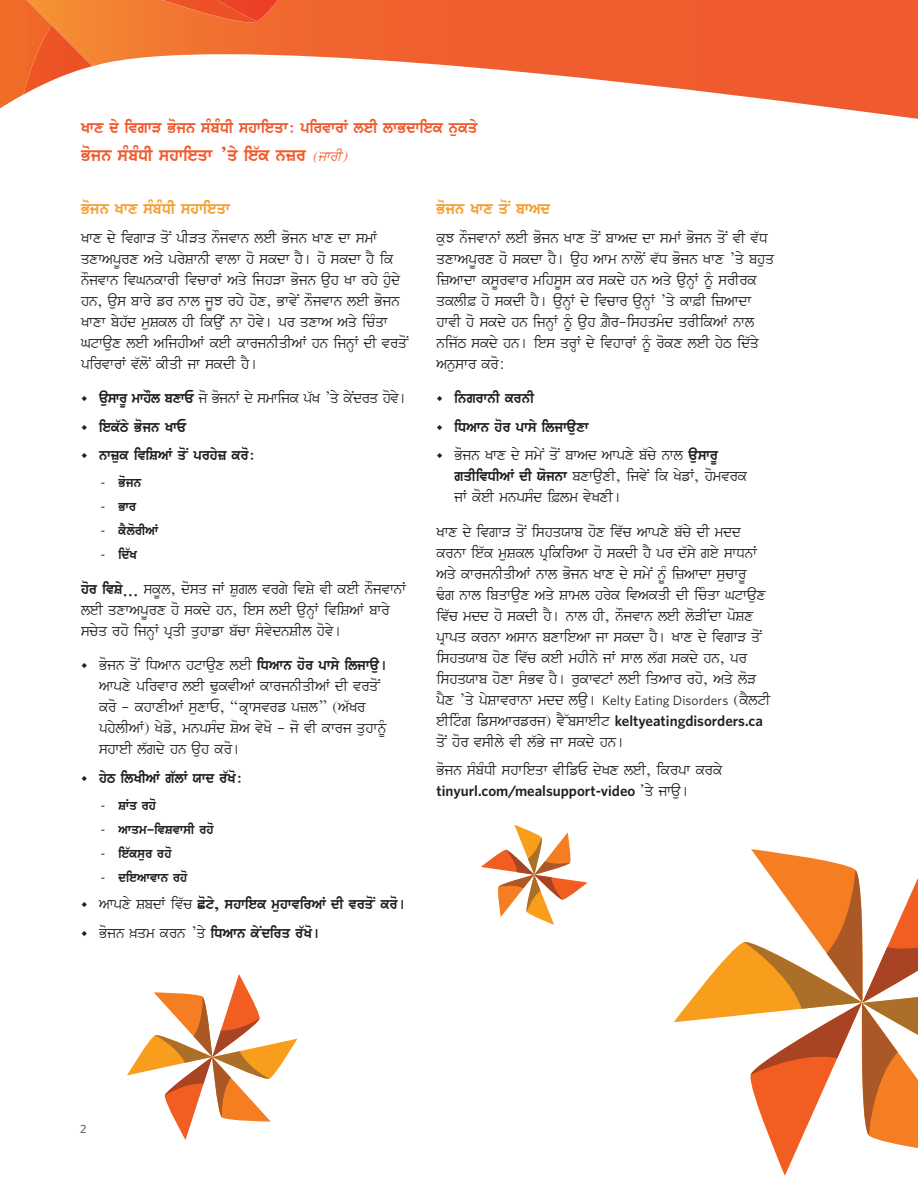
<style>
.page{position:relative;width:918px;height:1188px;background:#fff}
.page>*{position:absolute;margin:0;border:0;box-sizing:border-box;transform-origin:0 0}
.t1{font:18px "Gurbani Akhar Thick";color:#ef5b2e}
.t2{font:16.5px "Gurbani Akhar Thick";color:#ef5b2e}
.t3{font:16.5px "Gurbani Akhar Thick";color:#f79f34}
.t4{font:15px/21px "Gurbani Akhar";color:#231f20}
.t5{font:15px "Gurbani Akhar Thick";color:#231f20}
.t6{font:15px "Gurbani Akhar";letter-spacing:-.02em;color:#231f20}
.t7{font:600 15px "Whitney";color:#231f20}
.t8{font:13.5px "Gurbani Akhar Thick";color:#231f20}
.t9{font:500 12px "Whitney";color:#6f6757}
.s1{font-family:"Gurbani Akhar";font-style:italic;font-size:14.25px}
.s2{font-family:"Gurbani Akhar Thick"}
.s3{font-family:"Gurbani Akhar"}
.s4{font-family:"Whitney"}
.s5{font-family:"Whitney";font-size:13.5px}
.s6{font-family:"Whitney";font-weight:600}
.s7{font-family:"Gurbani Akhar";font-weight:400}
</style>
<div class="page">
<svg style="left:0;top:0;width:918px;height:119px"></svg>
<svg style="left:0;top:0;width:92px;height:108px"></svg>
<svg style="left:161px;top:0;width:117px;height:22px;background:#ee5b2d"></svg>
<svg style="left:674px;top:849px;width:244px;height:327px"></svg>
<svg style="left:481px;top:825px;width:107px;height:100px"></svg>
<svg style="left:127px;top:974px;width:170px;height:166px"></svg>
<p class="t2" style="left:81px;top:118px;width:398px">KWX DY IVGWV BOJN SMBMDI SHWIEQW: PIRVWRW LEI LWBDWIEK NUKQY</p>
<p class="t1" style="left:81px;top:145px;width:272px">BOJN SMBMDI SHWIEQW ’QY IE`K NZR <span class="s1">(jwrI)</span></p>
<p class="t3" style="left:81px;top:199px;width:151px">BOJN KWX SMBMDI SHWIEQW</p>
<p class="t4" style="left:81px;top:228px;width:329px">KWX DYIVGWV QON PIVQ NOJVWN LEI BOJN KWX DW SMW QXWAPURX AQYPRYSWNI VWLW HO SKDW HY[ HO SKDW HYIK NOJVWN IVGNKWRI IVCWRW AQYIJHVW BOJN AUH KW RHYHUΜDY HN, AUS BWRYFR NWL JUJ RHYHOX, BWVYN NOJVWN LEI BOJN KWXW BYH`D MUSKL HI IKAUN NW HOVY[ PR QXWA AQYICMQW GTWAUX LEI AIJHIAW KEI KWRJNIQIAW HN IJNHW DI VRQON PIRVWRW V`LON KIQI JW SKDI HY[</p>
<p class="t6" style="left:81px;top:389px;width:328px">• <span class="s2">AUSWRU MWHOL BXWE</span> JO BOJNW DYSMWIJK P`K ’QYKYNDRQ HOVY[</p>
<p class="t5" style="left:81px;top:418px;width:107px"><span class="s3">•</span> IEK`TY BOJN KWE</p>
<p class="t5" style="left:81px;top:446px;width:175px"><span class="s3">•</span> NWZUK IVISAW QON PRHYZ KRO:</p>
<p class="t8" style="left:100px;top:475px;width:42px"><span class="s4">-</span> BOJN</p>
<p class="t8" style="left:100px;top:499px;width:37px"><span class="s4">-</span> BWR</p>
<p class="t8" style="left:100px;top:523px;width:59px"><span class="s4">-</span> KYLORIAW</p>
<p class="t8" style="left:100px;top:547px;width:38px"><span class="s4">-</span> ID`K</p>
<p class="t4" style="left:81px;top:579px;width:327px"><span class="s2">HOR IVSY…</span> SKUL, DOSQ JW SUGL VRGYIVSYVI KEI NOJVWNW<br>LEI QXWAPURX HO SKDYHN, IES LEI AUNHW IVISAW BWRY<br>SCYQ RHO IJNHW PRQI QUHWFW B`CW SΜVYDNSIL HOVY[</p>
<p class="t4" style="left:99px;top:656px;width:291px;text-indent:-18px">• BOJN QON IDAWN HTWAUX LEI <span class="s2">IDAWN HOR PWSY ILJWAU[ </span>AWPXYPIRVWR LEI FUKVIAW KWRJNIQIAW DI VRQON KRO - KHWXIAW SUXWE, “KRWSVRF PZL” (A`KR PHYLIAW) KYFO, MNPSMD SOA VYKO – JO VI KWRJ QUHWƑ SHWEI L`GDYHN AUH KRO[</p>
<p class="t5" style="left:81px;top:769px;width:163px"><span class="s3">•</span> HYT ILKIAW G`LW XWD R`KO:</p>
<p class="t8" style="left:100px;top:797px;width:57px"><span class="s4">-</span> SWQ RHO</p>
<p class="t8" style="left:100px;top:821px;width:115px"><span class="s4">-</span> AWQM-IVSVWSI RHO</p>
<p class="t8" style="left:100px;top:845px;width:73px"><span class="s4">-</span> IE`KSUR RHO</p>
<p class="t8" style="left:100px;top:869px;width:89px"><span class="s4">-</span> DIEAWVWN RHO</p>
<p class="t5" style="left:81px;top:896px;width:327px"><span class="s3">• AWPXYSBDW IV`C</span> COTY, SHWIEK MUHWVIRAW DI VRQON KRO[</p>
<p class="t5" style="left:81px;top:924px;width:242px"><span class="s3">• BOJN ^QM KRN ’QY</span>IDAWN KYNDIRQ R`KO[</p>
<p class="t3" style="left:436px;top:199px;width:115px">BOJN KWX QON BWAD</p>
<p class="t4" style="left:436px;top:228px;width:339px">KUJ NOJVWNW LEI BOJN KWX QON BWAD DW SMW BOJN QON VI V`D QXWAPURX HO SKDW HY[ AUH AWM NWLON V`D BOJN KWX ’QYBHUQ IZAWDW KSURVWR MIHSUS KR SKDYHN AQYAUNHW Ƒ SRIRK QKLI&amp; HO SKDI HY[ AUNHW DYIVCWR AUNHW ’QYKW&amp;I IZAWDW HWVI HO SKDYHN IJNHW Ƒ AUH ZYR-ISHQMΜD QRIIKAW NWL NIJ`T SKDYHN[ IES QRHW DYIVHWRW Ƒ ROKX LEI HYT ID`QY ANUSWR KRO:</p>
<p class="t5" style="left:436px;top:389px;width:99px"><span class="s3">•</span> INGRWNI KRNI</p>
<p class="t5" style="left:436px;top:418px;width:154px"><span class="s3">•</span> IDAWN HOR PWSY ILJWAUXW</p>
<p class="t4" style="left:454px;top:446px;width:294px;text-indent:-18px">• BOJN KWX DYSMYN QON BWAD AWPXYB`CYNWL <span class="s2">AUSWRU<br>GQIIVDIAW DI XOJNW</span> BXWAUXI, IJVYN IK KYFW, HOMVRK<br>JW KOEI MNPSMD I&amp;LM VYKXI[</p>
<p class="t4" style="left:436px;top:522px;width:335px">KWX DYIVGWV QON ISHQXWB HOX IV`C AWPXYB`CYDI MDD KRNW IE`K MUSKL PRIKIRAW HO SKDI HYPR D`SYGEYSWDNW AQYKWRJNIQIAW NWL BOJN KWX DYSMYN NUM IZAWDW SUCWRU<br>FΜG NWL IBQWAUX AQYSWML HRYK IVAKQI DI ICΜQW GTWAUX IV`C MDD HO SKDI HY[ NWL HI, NOJVWN LEI LOVINDW POSX PRWPQ KRNW ASWN BXWIEAW JW SKDW HY[ KWX DYIVGWV QON ISHQXWB HOX IV`C KEI MHINYJW SWL L`G SKDYHN, PR ISHQXWB HOXW SΜBV HY[ RUKWVTW LEI IQAWR RHO, AQYLOV PYX ’QYPYSWVRWNW MDD LAU[ <span class="s5">Kelty Eating Disorders</span> (KYLTI EIITΜG IFSAWRFRJ) VY~BSWEIT <span class="s6">keltyeatingdisorders.ca </span>QON HOR VSILYVI L`BYJW SKDYHN[</p>
<p class="t4" style="left:437px;top:761px;width:295px">BOJN SMBMDI SHWIEQW VIIFE DYKX LEI, IKRPW KRKY</p>
<p class="t7" style="left:437px;top:782px;width:255px">tinyurl.com/mealsupport-video <span class="s7">’QYJWAU[</span></p>
<p class="t9" style="left:80px;top:1122px;width:8px">2</p>
</div>
